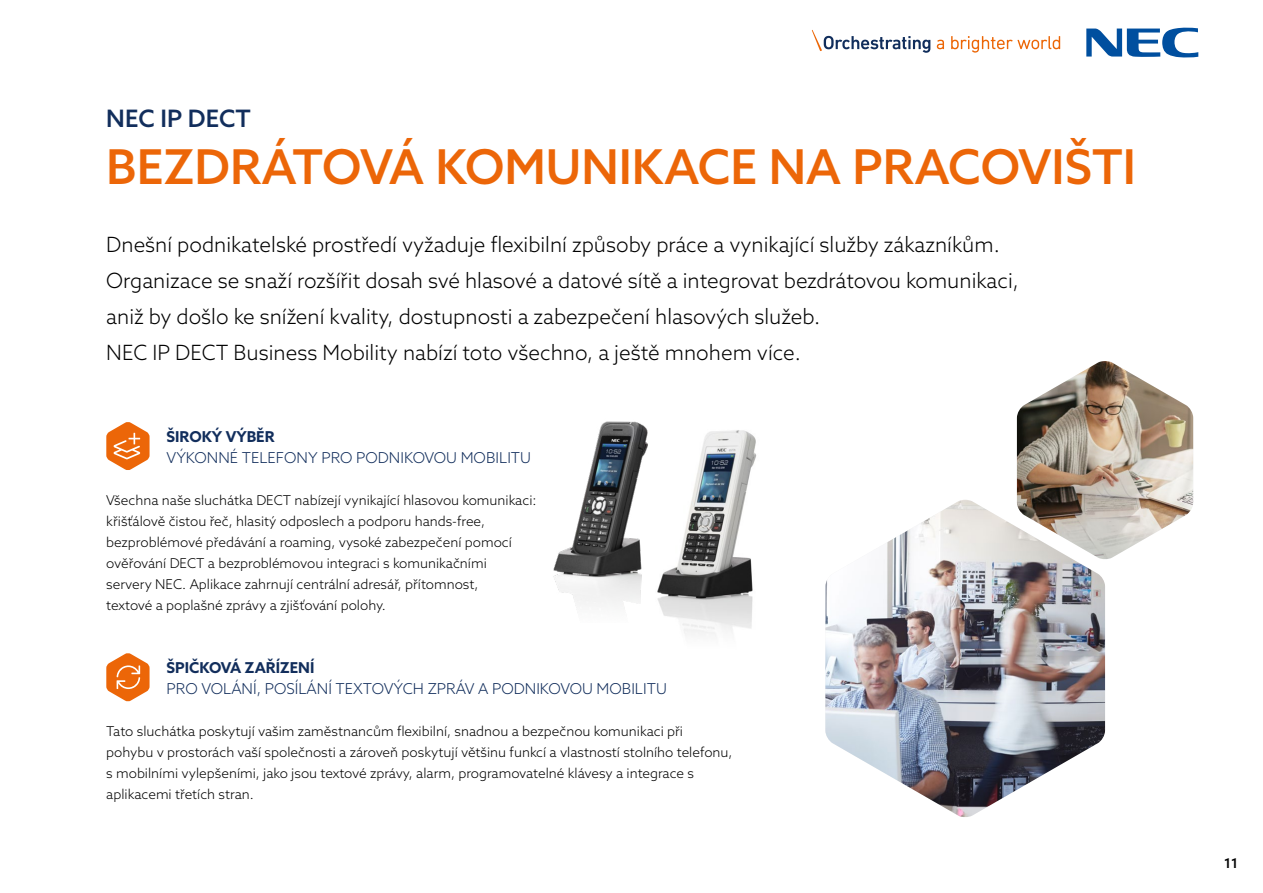
<style>
.page{position:relative;width:1263px;height:893px;background:#fff}
.page>*{position:absolute;margin:0;border:0;box-sizing:border-box;transform-origin:0 0}
.t1{font:500 48px "Azo Sans";color:#ec6608}
.t2{font:500 24px "Azo Sans";color:#122e5c}
.t3{font:300 21px/36px "Azo Sans";color:#000}
.t4{font:300 15px "Azo Sans";color:#122e5c}
.t5{font:700 15px "Azo Sans";color:#122e5c}
.t6{font:300 13.5px/21px "Azo Sans";color:#000}
.t7{font:500 13.5px "Azo Sans";color:#000}
</style>
<div class="page">
<svg style="left:937px;top:40px;width:7px;height:9px"></svg>
<svg style="left:951px;top:36px;width:109px;height:17px"></svg>
<svg style="left:812px;top:30px;width:118px;height:23px"></svg>
<svg style="left:1086px;top:27px;width:112px;height:31px"></svg>
<img style="left:825px;top:500px;width:280px;height:317px">
<img style="left:1017px;top:361px;width:176px;height:199px">
<svg style="left:106px;top:653px;width:44px;height:48px"></svg>
<svg style="left:106px;top:422px;width:44px;height:48px"></svg>
<img style="left:553px;top:421px;width:90px;height:185px">
<img style="left:643px;top:425px;width:114px;height:211px">
<h2 class="t2" style="left:106px;top:103px;width:146px">NEC IP DECT</h2>
<h1 class="t1" style="left:106px;top:135px;width:1031px">BEZDRÁTOVÁ KOMUNIKACE NA PRACOVIŠTI</h1>
<p class="t3" style="left:106px;top:227px;width:914px">Dnešní podnikatelské prostředí vyžaduje flexibilní způsoby práce a vynikající služby zákazníkům.<br>Organizace se snaží rozšířit dosah své hlasové a datové sítě a integrovat bezdrátovou komunikaci, aniž by došlo ke snížení kvality, dostupnosti a zabezpečení hlasových služeb.<br>NEC IP DECT Business Mobility nabízí toto všechno, a ještě mnohem více.</p>
<p class="t5" style="left:167px;top:427px;width:109px">ŠIROKÝ VÝBĚR</p>
<p class="t4" style="left:167px;top:448px;width:366px">VÝKONNÉ TELEFONY PRO PODNIKOVOU MOBILITU</p>
<p class="t6" style="left:106px;top:490px;width:432px">Všechna naše sluchátka DECT nabízejí vynikající hlasovou komunikaci: křišťálově čistou řeč, hlasitý odposlech a podporu hands-free, bezproblémové předávání a roaming, vysoké zabezpečení pomocí ověřování DECT a bezproblémovou integraci s komunikačními<br>servery NEC. Aplikace zahrnují centrální adresář, přítomnost,<br>textové a poplašné zprávy a zjišťování polohy.</p>
<p class="t5" style="left:167px;top:658px;width:149px">ŠPIČKOVÁ ZAŘÍZENÍ</p>
<p class="t4" style="left:167px;top:679px;width:502px">PRO VOLÁNÍ, POSÍLÁNÍ TEXTOVÝCH ZPRÁV A PODNIKOVOU MOBILITU</p>
<p class="t6" style="left:106px;top:721px;width:628px">Tato sluchátka poskytují vašim zaměstnancům flexibilní, snadnou a bezpečnou komunikaci při pohybu v prostorách vaší společnosti a zároveň poskytují většinu funkcí a vlastností stolního telefonu, s mobilními vylepšeními, jako jsou textové zprávy, alarm, programovatelné klávesy a integrace s aplikacemi třetích stran.</p>
<p class="t7" style="left:1224px;top:854px;width:15px">11</p>
</div>
